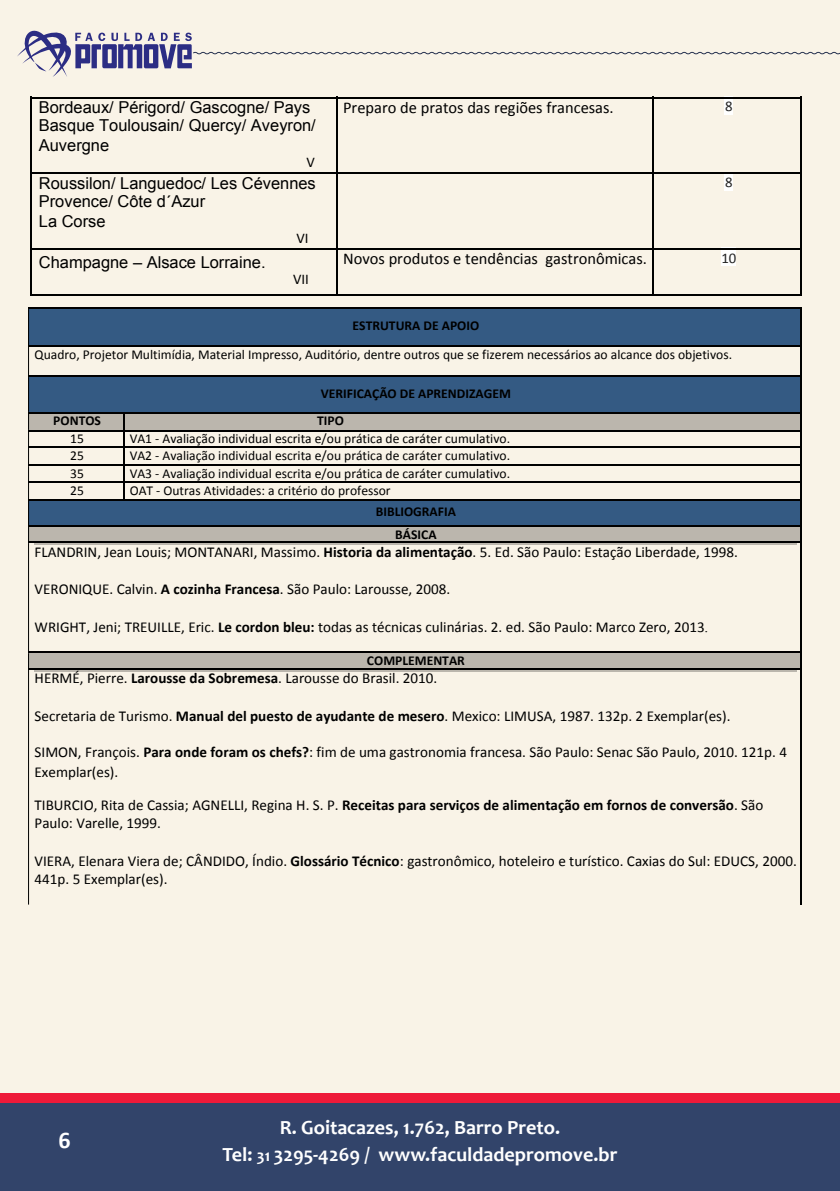
<style>
.page{position:relative;width:840px;height:1191px;background:#fff}
.page>*{position:absolute;margin:0;border:0;box-sizing:border-box;transform-origin:0 0}
.t1{font:700 24px "Calibri";color:#fff}
.t2{font:700 20.2px/27px "Candara";color:#fff;text-align:center}
.t3{font:16.4px/18px "Arial";color:#000}
.t4{font:16.4px "Calibri";color:#000}
.t5{font:15px/18.2px "Calibri";color:#000}
.t6{font:14.8px "Calibri";color:#000}
.t7{font:14.8px "Calibri";color:#222}
.t8{font:13.6px "Calibri";color:#000}
.t9{font:700 13.6px/22.6px "Calibri";color:#000;text-align:center}
.s1{font-weight:700}
.s2{font-family:"Times New Roman"}
.s3{font-size:16.6px}
</style>
<div class="page">
<div style="left:0;top:0;width:839px;height:1191px;background:#f9f3e7"></div>
<div style="left:0;top:1102px;width:839px;height:89px;background:#32446a"></div>
<div style="left:0;top:1093px;width:839px;height:9px;background:#ee1a39"></div>
<svg style="left:17px;top:30px;width:822px;height:47px"></svg>
<div style="left:724px;top:97px;width:8px;height:18px;background:#fff"></div>
<hr style="left:32px;top:97px;width:304px;height:1px;background:#000">
<hr style="left:338px;top:97px;width:314px;height:1px;background:#000">
<hr style="left:653px;top:97px;width:146px;height:1px;background:#000">
<hr style="left:31px;top:98px;width:1px;height:74px;background:#000">
<hr style="left:336px;top:98px;width:2px;height:74px;background:#000">
<hr style="left:652px;top:98px;width:1px;height:74px;background:#000">
<hr style="left:799px;top:98px;width:2px;height:74px;background:#000">
<div style="left:724px;top:172px;width:8px;height:18px;background:#fff"></div>
<hr style="left:32px;top:172px;width:304px;height:2px;background:#000">
<hr style="left:338px;top:172px;width:314px;height:2px;background:#000">
<hr style="left:653px;top:172px;width:146px;height:2px;background:#000">
<hr style="left:31px;top:174px;width:1px;height:74px;background:#000">
<hr style="left:336px;top:174px;width:2px;height:74px;background:#000">
<hr style="left:652px;top:174px;width:1px;height:74px;background:#000">
<hr style="left:799px;top:174px;width:2px;height:74px;background:#000">
<div style="left:721px;top:248px;width:14px;height:18px;background:#fff"></div>
<hr style="left:32px;top:248px;width:304px;height:1px;background:#000">
<hr style="left:338px;top:248px;width:314px;height:1px;background:#000">
<hr style="left:653px;top:248px;width:146px;height:1px;background:#000">
<hr style="left:31px;top:249px;width:1px;height:45px;background:#000">
<hr style="left:32px;top:294px;width:304px;height:1px;background:#000">
<hr style="left:336px;top:249px;width:2px;height:45px;background:#000">
<hr style="left:338px;top:294px;width:314px;height:1px;background:#000">
<hr style="left:652px;top:249px;width:1px;height:45px;background:#000">
<hr style="left:653px;top:294px;width:146px;height:1px;background:#000">
<hr style="left:799px;top:249px;width:2px;height:45px;background:#000">
<div style="left:29px;top:309px;width:770px;height:38px;background:#345a83"></div>
<hr style="left:29px;top:308px;width:770px;height:1px;background:#000">
<hr style="left:799px;top:309px;width:2px;height:36px;background:#000">
<hr style="left:29px;top:345px;width:770px;height:2px;background:#000">
<hr style="left:799px;top:347px;width:2px;height:28px;background:#000">
<div style="left:29px;top:377px;width:770px;height:36px;background:#345a83"></div>
<hr style="left:29px;top:375px;width:770px;height:2px;background:#000">
<hr style="left:799px;top:377px;width:2px;height:35px;background:#000">
<div style="left:29px;top:413px;width:95px;height:17px;background:#bbb6ad"></div>
<div style="left:130px;top:413px;width:665px;height:18px;background:#bbb6ad"></div>
<hr style="left:29px;top:412px;width:95px;height:1px;background:#000">
<hr style="left:125px;top:412px;width:674px;height:1px;background:#000">
<hr style="left:29px;top:430px;width:95px;height:1px;background:#000">
<hr style="left:125px;top:430px;width:674px;height:1px;background:#000">
<hr style="left:29px;top:446px;width:95px;height:2px;background:#000">
<hr style="left:125px;top:446px;width:674px;height:2px;background:#000">
<hr style="left:29px;top:464px;width:95px;height:2px;background:#000">
<hr style="left:125px;top:464px;width:674px;height:2px;background:#000">
<hr style="left:29px;top:481px;width:95px;height:2px;background:#000">
<hr style="left:125px;top:481px;width:674px;height:2px;background:#000">
<div style="left:29px;top:499px;width:770px;height:26px;background:#345a83"></div>
<hr style="left:29px;top:499px;width:95px;height:2px;background:#000">
<svg style="left:124px;top:412px;width:1px;height:89px"></svg>
<hr style="left:125px;top:499px;width:674px;height:2px;background:#000">
<svg style="left:799px;top:412px;width:2px;height:89px"></svg>
<hr style="left:799px;top:501px;width:2px;height:24px;background:#000">
<div style="left:35px;top:526px;width:761px;height:18px;background:#bbb6ad"></div>
<hr style="left:29px;top:525px;width:770px;height:1px;background:#000">
<hr style="left:29px;top:541px;width:770px;height:2px;background:#000">
<svg style="left:799px;top:525px;width:2px;height:18px"></svg>
<hr style="left:799px;top:543px;width:2px;height:108px;background:#000">
<div style="left:35px;top:653px;width:761px;height:18px;background:#bbb6ad"></div>
<hr style="left:29px;top:651px;width:770px;height:2px;background:#000">
<hr style="left:29px;top:668px;width:770px;height:2px;background:#000">
<svg style="left:799px;top:651px;width:2px;height:19px"></svg>
<hr style="left:799px;top:670px;width:2px;height:234px;background:#000">
<p class="t3" style="left:39px;top:100px;width:278px">Bordeaux/ Périgord/ Gascogne/ Pays<br>Basque Toulousain/ Quercy/ Aveyron/</p>
<p class="t3" style="left:39px;top:138px;width:72px">Auvergne</p>
<p class="t6" style="left:306px;top:153px;width:10px">V</p>
<p class="t3" style="left:39px;top:175px;width:278px">Roussilon/ Languedoc/ Les Cévennes<br>Provence/ Côte d´Azur</p>
<p class="t3" style="left:39px;top:213px;width:68px">La Corse</p>
<p class="t6" style="left:296px;top:229px;width:14px">VI</p>
<p class="t3" style="left:39px;top:254px;width:228px">Champagne – Alsace Lorraine.</p>
<p class="t6" style="left:293px;top:270px;width:17px">VII</p>
<p class="t4" style="left:343px;top:97px;width:272px">Preparo de pratos das regiões francesas.</p>
<p class="t7" style="left:724px;top:97px;width:9px">8</p>
<p class="t7" style="left:724px;top:173px;width:9px">8</p>
<p class="t4" style="left:343px;top:248px;width:305px">Novos produtos e tendências gastronômicas.</p>
<p class="t7" style="left:721px;top:248px;width:16px">10</p>
<p class="t9" style="left:352px;top:314px;width:128px">ESTRUTURA DE APOIO</p>
<p class="t8" style="left:35px;top:346px;width:698px">Quadro, Projetor Multimídia, Material Impresso, Auditório, dentre outros que se fizerem necessários ao alcance dos objetivos.</p>
<p class="t9" style="left:321px;top:382px;width:191px">VERIFICAÇÃO DE APRENDIZAGEM</p>
<p class="t9" style="left:53px;top:409px;width:49px">PONTOS</p>
<p class="t9" style="left:317px;top:409px;width:28px">TIPO</p>
<p class="t8" style="left:70px;top:430px;width:15px">15</p>
<p class="t8" style="left:130px;top:430px;width:381px">VA1 --‐ Avaliação individual escrita e/ou prática de caráter cumulativo.</p>
<p class="t8" style="left:70px;top:447px;width:15px">25</p>
<p class="t8" style="left:130px;top:447px;width:381px">VA2 --‐ Avaliação individual escrita e/ou prática de caráter cumulativo.</p>
<p class="t8" style="left:70px;top:465px;width:15px">35</p>
<p class="t8" style="left:130px;top:465px;width:381px">VA3 --‐ Avaliação individual escrita e/ou prática de caráter cumulativo.</p>
<p class="t8" style="left:70px;top:482px;width:15px">25</p>
<p class="t8" style="left:130px;top:482px;width:262px">OAT --‐ Outras Atividades: a critério do professor</p>
<p class="t9" style="left:375px;top:499px;width:81px">BIBLIOGRAFIA<br>BÁSICA</p>
<p class="t5" style="left:35px;top:542px;width:704px">FLANDRIN, Jean Louis; MONTANARI, Massimo. <span class="s1">Historia da alimentação</span>. 5. Ed. São Paulo: Estação Liberdade, 1998.</p>
<p class="t5" style="left:35px;top:580px;width:417px">VERONIQUE. Calvin. <span class="s1">A cozinha Francesa</span>. São Paulo: Larousse, 2008.</p>
<p class="t5" style="left:35px;top:618px;width:675px">WRIGHT, Jeni; TREUILLE, Eric. <span class="s1">Le cordon bleu:</span> todas as técnicas culinárias. 2. ed. São Paulo: Marco Zero, 2013<span class="s2">.</span></p>
<p class="t9" style="left:367px;top:649px;width:99px">COMPLEMENTAR</p>
<p class="t5" style="left:35px;top:669px;width:404px">HERMÉ, Pierre. <span class="s1">Larousse da Sobremesa</span>. Larousse do Brasil. 2010.</p>
<p class="t5" style="left:35px;top:707px;width:697px">Secretaria de Turismo. <span class="s1">Manual del puesto de ayudante de mesero</span>. Mexico: LIMUSA, 1987. 132p. 2 Exemplar(es).</p>
<p class="t5" style="left:35px;top:742px;width:753px;line-height:19.6px">SIMON, François. <span class="s1">Para onde foram os chefs?</span>: fim de uma gastronomia francesa. São Paulo: Senac São Paulo, 2010. 121p. 4<br>Exemplar(es).</p>
<p class="t5" style="left:35px;top:796px;width:730px">TIBURCIO, Rita de Cassia; AGNELLI, Regina H. S. P. <span class="s1">Receitas para serviços de alimentação em fornos de conversão</span>. São<br>Paulo: Varelle, 1999.</p>
<p class="t5" style="left:35px;top:852px;width:763px">VIERA, Elenara Viera de; CÂNDIDO, Índio. <span class="s1">Glossário Técnico</span>: gastronômico, hoteleiro e turístico. Caxias do Sul: EDUCS, 2000.<br>441p. 5 Exemplar(es).</p>
<h1 class="t1" style="left:58px;top:1125px;width:14px">6</h1>
<h2 class="t2" style="left:222px;top:1114px;width:396px">R. Goitacazes, 1.762, Barro Preto.<br>Tel: <span class="s3">31</span> 3295-4269 / www.faculdadepromove.br</h2>
</div>
